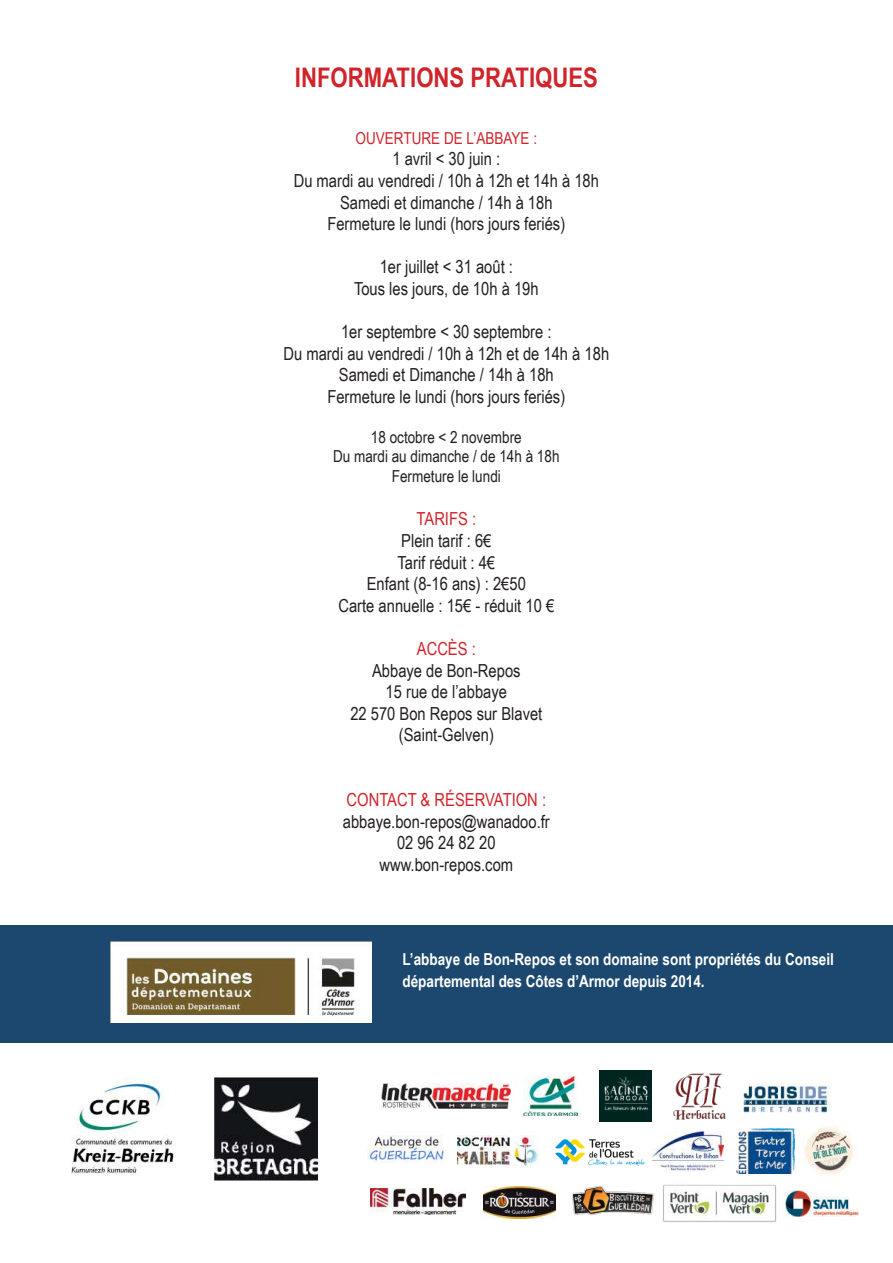
<style>
.page{position:relative;width:893px;height:1263px;background:#fff}
.page>*{position:absolute;margin:0;border:0;box-sizing:border-box;transform-origin:0 0}
.t1{font:700 27px "Arial Narrow";color:#d1232a}
.t2{font:18px/21.6px "Arial Narrow";color:#231f20;text-align:center}
.t3{font:18px "Arial Narrow";color:#d1232a}
.t4{font:700 16.5px/22.5px "Arial Narrow";color:#fff}
.t5{font:16.5px/19.8px "Arial Narrow";color:#231f20;text-align:center}
.t6{font:16.5px "Arial Narrow";color:#d1232a}
</style>
<div class="page">
<div style="left:0;top:925px;width:893px;height:117px;background:#1c486f"></div>
<img style="left:111px;top:941px;width:260px;height:81px">
<img style="left:214px;top:1077px;width:103px;height:104px">
<img style="left:71px;top:1077px;width:104px;height:99px">
<img style="left:381px;top:1083px;width:129px;height:25px">
<img style="left:599px;top:1070px;width:52px;height:52px">
<img style="left:555px;top:1139px;width:90px;height:27px">
<img style="left:653px;top:1131px;width:71px;height:39px">
<img style="left:523px;top:1077px;width:55px;height:38px">
<img style="left:673px;top:1073px;width:53px;height:47px">
<img style="left:458px;top:1135px;width:80px;height:30px">
<img style="left:367px;top:1135px;width:78px;height:27px">
<img style="left:742px;top:1082px;width:89px;height:31px">
<img style="left:370px;top:1188px;width:95px;height:26px">
<img style="left:736px;top:1128px;width:59px;height:46px">
<img style="left:484px;top:1187px;width:72px;height:31px">
<img style="left:572px;top:1185px;width:82px;height:31px">
<img style="left:663px;top:1184px;width:113px;height:38px">
<img style="left:785px;top:1190px;width:73px;height:26px">
<img style="left:805px;top:1127px;width:49px;height:49px">
<h1 class="t1" style="left:295px;top:57px;width:305px">INFORMATIONS PRATIQUES</h1>
<p class="t6" style="left:356px;top:126px;width:183px">OUVERTURE DE L’ABBAYE :</p>
<p class="t2" style="left:294px;top:148px;width:307px">1 avril &lt; 30 juin :<br>Du mardi au vendredi / 10h à 12h et 14h à 18h<br>Samedi et dimanche / 14h à 18h<br>Fermeture le lundi (hors jours feriés)</p>
<p class="t2" style="left:354px;top:256px;width:186px">1er juillet &lt; 31 août :<br>Tous les jours, de 10h à 19h</p>
<p class="t2" style="left:283px;top:320px;width:327px">1er septembre &lt; 30 septembre :<br>Du mardi au vendredi / 10h à 12h et de 14h à 18h Samedi et Dimanche / 14h à 18h<br>Fermeture le lundi (hors jours feriés)</p>
<p class="t5" style="left:333px;top:426px;width:228px">18 octobre &lt; 2 novembre<br>Du mardi au dimanche / de 14h à 18h<br>Fermeture le lundi</p>
<p class="t3" style="left:417px;top:506px;width:61px">TARIFS :</p>
<p class="t2" style="left:338px;top:529px;width:217px">Plein tarif : 6€<br>Tarif réduit : 4€<br>Enfant (8-16 ans) : 2€50<br>Carte annuelle : 15€ - réduit 10 €</p>
<p class="t3" style="left:417px;top:635px;width:61px">ACCÈS :</p>
<p class="t2" style="left:350px;top:659px;width:194px">Abbaye de Bon-Repos<br>15 rue de l’abbaye<br>22 570 Bon Repos sur Blavet (Saint-Gelven)</p>
<p class="t3" style="left:347px;top:787px;width:201px">CONTACT &amp; RÉSERVATION :</p>
<p class="t2" style="left:343px;top:810px;width:208px">abbaye.bon-repos@wanadoo.fr<br>02 96 24 82 20 www.bon-repos.com</p>
<p class="t4" style="left:402px;top:947px;width:433px">L’abbaye de Bon-Repos et son domaine sont propriétés du Conseil départemental des Côtes d’Armor depuis 2014.</p>
</div>
